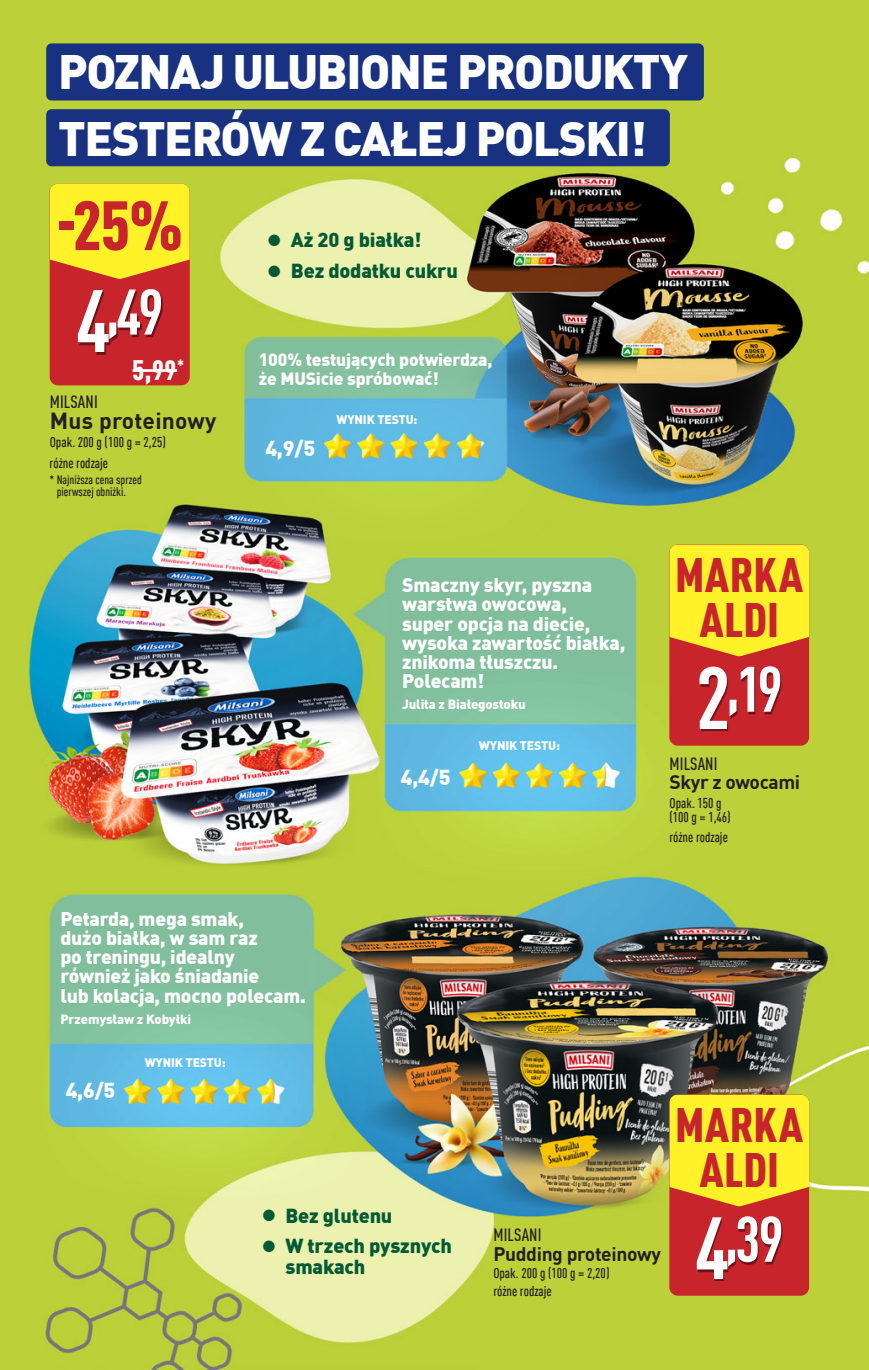
<style>
.page{position:relative;width:869px;height:1370px;background:#fff}
.page>*{position:absolute;margin:0;border:0;box-sizing:border-box;transform-origin:0 0}
.t1{font:900 condensed 68.42px "DIN Pro";color:#c8242b}
.t2{font:700 condensed 63.18px "DIN Pro";color:#fff}
.t3{font:700 condensed 63px "DIN Pro";color:#fff}
.t4{font:900 47.25px/66.9px "DIN Pro";letter-spacing:-.03em;color:#fff}
.t5{font:900 condensed 47.25px/45px "DIN Pro";letter-spacing:.01em;color:#c8242b;text-align:center}
.t6{font:900 condensed 27.65px "DIN Pro";color:#fff}
.t7{font:700 22.75px "DIN Pro";letter-spacing:.01em;color:#231f20}
.t8{font:900 21.18px "DIN Pro";color:#fff}
.t9{font:900 19.95px/21px "DIN Pro";letter-spacing:-.01em;color:#015a35}
.t10{font:900 19.43px/19.2px "DIN Pro";letter-spacing:-.01em;color:#fff}
.t11{font:700 19.25px "DIN Pro";letter-spacing:-.02em;color:#231f20}
.t12{font:900 17.5px/18.4px "DIN Pro";letter-spacing:-.01em;color:#fff}
.t13{font:500 condensed 17.5px "DIN Pro";letter-spacing:.01em;color:#231f20}
.t14{font:500 condensed 14px/14px "DIN Pro";color:#231f20}
.t15{font:900 13.12px "DIN Pro";letter-spacing:-.01em;color:#fff}
.t16{font:500 condensed 12.25px/11.9px "DIN Pro";color:#231f20}
.t17{font:900 12.25px "DIN Pro";letter-spacing:-.01em;color:#fff}
.s1{font-size:86.98px}
.s2{font-size:60.55px}
.s3{font-size:35px}
.s4{font-size:86.62px}
.s5{font-size:60.38px}
</style>
<div class="page">
<img style="left:0;top:0;width:868px;height:1369px">
<div style="left:669px;top:544px;width:139px;height:201px;background:#c8242b;border-radius:8px"></div>
<svg style="left:669px;top:544px;width:139px;height:112px;background:#f9df29"></svg>
<div style="left:700px;top:668px;width:81px;height:63px;background:#231f20;opacity:.55"></div>
<div style="left:669px;top:1094px;width:139px;height:201px;background:#c8242b;border-radius:8px"></div>
<svg style="left:669px;top:1094px;width:139px;height:112px;background:#f9df29"></svg>
<div style="left:697px;top:1218px;width:85px;height:63px;background:#231f20;opacity:.55"></div>
<div style="left:50px;top:184px;width:140px;height:201px;background:#c8242b;border-radius:8px"></div>
<svg style="left:50px;top:184px;width:140px;height:95px;background:#f9dc29"></svg>
<div style="left:79px;top:291px;width:83px;height:63px;background:#231f20;opacity:.55"></div>
<hr style="left:132px;top:369px;width:45px;height:3px;background:#fff">
<div style="left:46px;top:43px;width:657px;height:57px;background:#183181;border-radius:5px"></div>
<div style="left:46px;top:109px;width:623px;height:57px;background:#183181;border-radius:5px"></div>
<h3 class="t4" style="left:58px;top:35px;width:631px">POZNAJ ULUBIONE PRODUKTY<br>TESTERÓW Z CAŁEJ POLSKI!</h3>
<h1 class="t1" style="left:56px;top:174px;width:129px">-25%</h1>
<h2 class="t2" style="left:76px;top:266px;width:89px"><span class="s1">4</span><span class="s2">,</span>49</h2>
<h3 class="t6" style="left:132px;top:349px;width:53px">5,99<sup>*</sup></h3>
<p class="t13" style="left:50px;top:389px;width:50px">MILSANI</p>
<p class="t7" style="left:50px;top:402px;width:168px">Mus proteinowy</p>
<p class="t14" style="left:50px;top:431px;width:118px;line-height:20.1px">Opak. 200 g (100 g = 2,25) różne rodzaje</p>
<p class="t16" style="left:57px;top:473px;width:86px;text-indent:-7px">* Najniższa cena sprzed pierwszej obniżki.</p>
<p class="t9" style="left:266px;top:228px;width:157px"><span class="s3">•</span> Aż 20 g białka!</p>
<p class="t9" style="left:266px;top:259px;width:193px"><span class="s3">•</span> Bez dodatku cukru</p>
<p class="t12" style="left:258px;top:349px;width:235px">100% testujących potwierdza, że MUSicie spróbować!</p>
<p class="t17" style="left:336px;top:409px;width:83px">WYNIK TESTU:</p>
<p class="t8" style="left:265px;top:431px;width:51px">4,9/5</p>
<p class="t10" style="left:402px;top:574px;width:224px">Smaczny skyr, pyszna warstwa owocowa,<br>super opcja na diecie, wysoka zawartość białka, znikoma tłuszczu.<br>Polecam!</p>
<p class="t15" style="left:402px;top:694px;width:125px">Julita z Białegostoku</p>
<p class="t8" style="left:400px;top:760px;width:51px">4,4/5</p>
<p class="t17" style="left:478px;top:735px;width:83px">WYNIK TESTU:</p>
<h3 class="t5" style="left:674px;top:548px;width:130px">MARKA<br>ALDI</h3>
<h3 class="t3" style="left:695px;top:643px;width:89px"><span class="s4">2</span><span class="s5">,</span>19</h3>
<p class="t13" style="left:669px;top:751px;width:50px">MILSANI</p>
<p class="t11" style="left:669px;top:767px;width:132px">Skyr z owocami</p>
<p class="t14" style="left:669px;top:795px;width:63px">Opak. 150 g (100 g = 1,46)</p>
<p class="t14" style="left:669px;top:829px;width:60px">różne rodzaje</p>
<p class="t10" style="left:60px;top:907px;width:247px">Petarda, mega smak,<br>dużo białka, w sam raz<br>po treningu, idealny również jako śniadanie<br>lub kolacja, mocno polecam.</p>
<p class="t15" style="left:60px;top:1008px;width:132px">Przemysław z Kobyłki</p>
<p class="t8" style="left:66px;top:1073px;width:51px">4,6/5</p>
<p class="t17" style="left:145px;top:1052px;width:83px">WYNIK TESTU:</p>
<p class="t9" style="left:260px;top:1203px;width:133px"><span class="s3">•</span> Bez glutenu</p>
<p class="t9" style="left:285px;top:1234px;width:168px;text-indent:-25px"><span class="s3">•</span> W trzech pysznych smakach</p>
<p class="t13" style="left:493px;top:1222px;width:50px">MILSANI</p>
<p class="t11" style="left:493px;top:1238px;width:169px">Pudding proteinowy</p>
<p class="t14" style="left:493px;top:1263px;width:118px;line-height:17.5px">Opak. 200 g (100 g = 2,20) różne rodzaje</p>
<h3 class="t5" style="left:674px;top:1098px;width:130px">MARKA<br>ALDI</h3>
<h3 class="t3" style="left:694px;top:1192px;width:90px"><span class="s4">4</span><span class="s5">,</span>39</h3>
</div>
